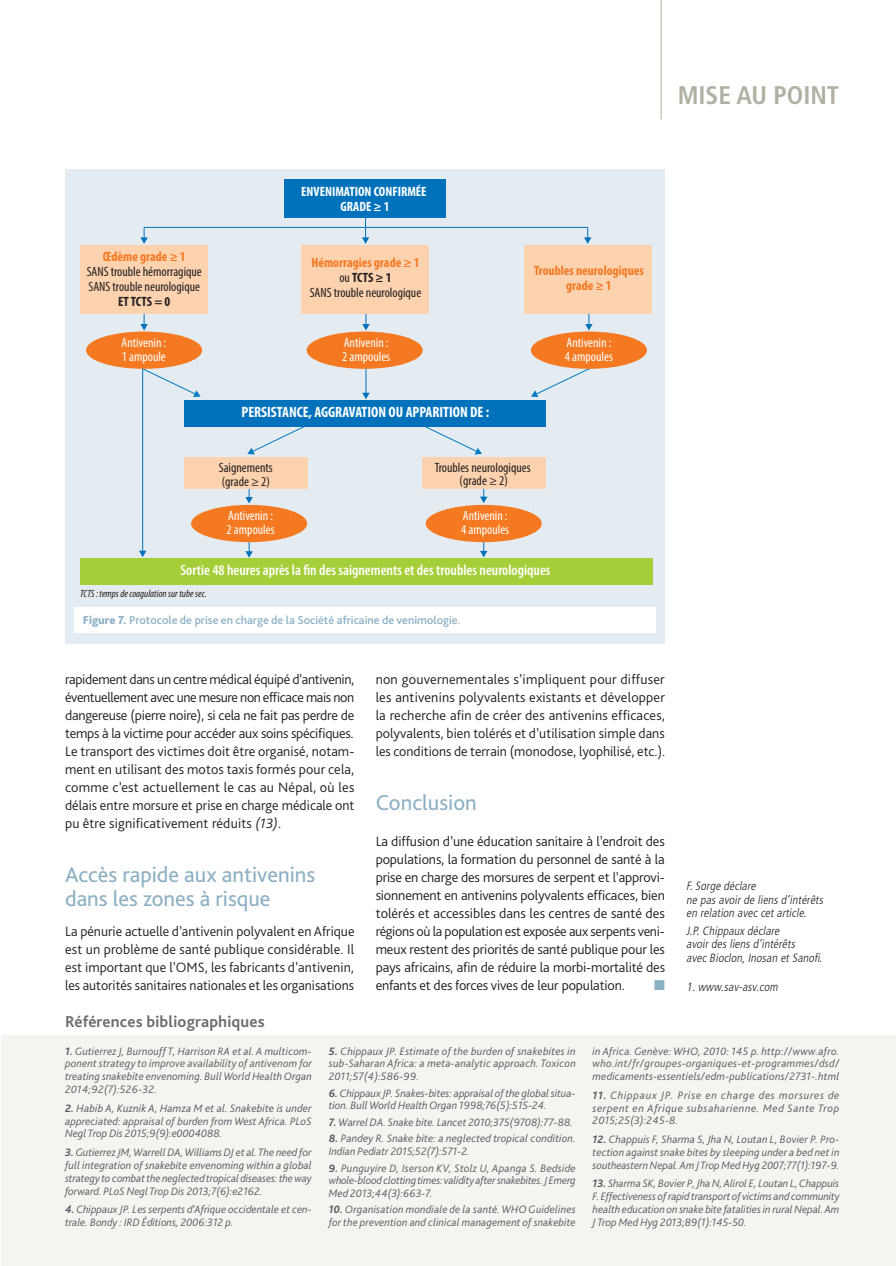
<style>
.page{position:relative;width:896px;height:1266px;background:#fff}
.page>*{position:absolute;margin:0;border:0;box-sizing:border-box;transform-origin:0 0}
.t1{font:700 condensed 25.5px "Frutiger LT Std";color:#b1b0a3}
.t2{font:22.5px/24px "Bliss Pro";color:#8cb0c4}
.t3{font:700 16.5px "Bliss Pro";letter-spacing:.01em;color:#6c6d70}
.t4{font:600 condensed 15px "Myriad Pro";color:#fff}
.t5{font:700 condensed 15px "Myriad Pro";color:#fff}
.t6{font:300 14.25px/18px "Bliss Pro";letter-spacing:-.005em;color:#231f20;text-align:justify}
.t7{font:14.25px "Zapf Dingbats Std";color:#8cb0c4}
.t8{font:condensed 13.5px/15px "Myriad Pro";color:#231f20;text-align:center}
.t9{font:condensed 13.5px/13.5px "Myriad Pro";color:#fff}
.t10{font:700 condensed 13.5px/15px "Myriad Pro";color:#fff;text-align:center}
.t11{font:700 condensed 13.5px/15px "Myriad Pro";color:#f47921;text-align:center}
.t12{font:italic 300 condensed 12px/13.5px "Frutiger LT Std";color:#231f20}
.t13{font:500 12px "Bliss Pro";color:#8cb0c4}
.t14{font:italic 300 11.25px/12.8px "Bliss Pro";color:#57585a;text-align:justify}
.t15{font:italic condensed 10.5px "Myriad Pro";color:#231f20}
.s1{font-weight:700;color:#f47921}
.s2{font-weight:700}
.s3{font-weight:800}
.s4{font-style:italic}
</style>
<div class="page">
<div style="left:65px;top:169px;width:600px;height:474px;background:#e5ecf1"></div>
<div style="left:74px;top:607px;width:581px;height:26px;background:#fff"></div>
<div style="left:144px;top:227px;width:444px;height:12px;border:1px solid #0072bc"></div>
<svg style="left:584px;top:237px;width:7px;height:7px"></svg>
<svg style="left:140px;top:237px;width:8px;height:7px"></svg>
<svg style="left:585px;top:313px;width:7px;height:17px"></svg>
<svg style="left:362px;top:313px;width:7px;height:17px"></svg>
<svg style="left:362px;top:369px;width:7px;height:30px"></svg>
<svg style="left:245px;top:489px;width:8px;height:14px"></svg>
<svg style="left:480px;top:489px;width:7px;height:14px"></svg>
<svg style="left:245px;top:542px;width:8px;height:15px"></svg>
<svg style="left:480px;top:542px;width:7px;height:15px"></svg>
<svg style="left:140px;top:313px;width:8px;height:17px"></svg>
<hr style="left:142px;top:369px;width:1px;height:182px;background:#0072bc">
<svg style="left:139px;top:550px;width:7px;height:7px"></svg>
<hr style="left:365px;top:197px;width:1px;height:41px;background:#0072bc">
<svg style="left:362px;top:237px;width:7px;height:7px"></svg>
<svg style="left:531px;top:366px;width:59px;height:31px"></svg>
<svg style="left:247px;top:426px;width:61px;height:28px"></svg>
<svg style="left:142px;top:368px;width:58px;height:29px"></svg>
<svg style="left:421px;top:426px;width:61px;height:28px"></svg>
<div style="left:284px;top:179px;width:162px;height:39px;background:#0072bc"></div>
<div style="left:184px;top:400px;width:362px;height:26px;background:#0072bc"></div>
<div style="left:80px;top:558px;width:572px;height:27px;background:#a6ce39"></div>
<div style="left:184px;top:457px;width:123px;height:32px;background:#fcd2af"></div>
<div style="left:422px;top:457px;width:123px;height:32px;background:#fcd2af"></div>
<div style="left:301px;top:245px;width:128px;height:68px;background:#fcd2af"></div>
<div style="left:80px;top:245px;width:128px;height:68px;background:#fcd2af"></div>
<div style="left:524px;top:245px;width:128px;height:68px;background:#fcd2af"></div>
<div style="left:86px;top:331px;width:116px;height:38px;background:#f47921;border-radius:50%"></div>
<div style="left:306px;top:331px;width:116px;height:38px;background:#f47921;border-radius:50%"></div>
<div style="left:191px;top:505px;width:116px;height:37px;background:#f47921;border-radius:50%"></div>
<div style="left:425px;top:505px;width:116px;height:37px;background:#f47921;border-radius:50%"></div>
<div style="left:531px;top:331px;width:115px;height:38px;background:#f47921;border-radius:50%"></div>
<hr style="left:660px;top:0;width:1px;height:119px;background:#b1b0a3">
<div style="left:1px;top:1035px;width:894px;height:230px;background:#f4f4f0"></div>
<p class="t1" style="left:677px;top:80px;width:163px">MISE AU POINT</p>
<p class="t10" style="left:301px;top:184px;width:127px">ENVENIMATION CONFIRMÉE<br>GRADE ≥ 1</p>
<p class="t8" style="left:87px;top:248px;width:117px"><span class="s1">Œdème grade ≥ 1<br></span>SANS trouble hémorragique<br>SANS trouble neurologique<br><span class="s2">ET TCTS = 0</span></p>
<p class="t9" style="left:121px;top:336px;width:46px">Antivenin :<br>1 ampoule</p>
<p class="t9" style="left:342px;top:336px;width:49px">Antivenin :<br>2 ampoules</p>
<p class="t8" style="left:309px;top:255px;width:113px"><span class="s1">Hémorragies grade ≥ 1 </span>ou <span class="s2">TCTS ≥ 1<br></span>SANS trouble neurologique</p>
<p class="t5" style="left:241px;top:402px;width:249px">PERSISTANCE, AGGRAVATION OU APPARITION DE :</p>
<p class="t11" style="left:534px;top:263px;width:111px">Troubles neurologiques grade ≥ 1</p>
<p class="t9" style="left:565px;top:336px;width:49px">Antivenin :<br>4 ampoules</p>
<p class="t8" style="left:219px;top:460px;width:56px;line-height:13.5px;text-align:left">Saignements (grade ≥ 2)</p>
<p class="t8" style="left:434px;top:460px;width:97px;line-height:13.5px">Troubles neurologiques (grade ≥ 2)</p>
<p class="t9" style="left:227px;top:509px;width:49px">Antivenin :<br>2 ampoules</p>
<p class="t9" style="left:461px;top:509px;width:49px">Antivenin :<br>4 ampoules</p>
<p class="t4" style="left:180px;top:562px;width:371px">Sortie 48 heures après la fin des saignements et des troubles neurologiques</p>
<p class="t15" style="left:80px;top:588px;width:128px">TCTS : temps de coagulation sur tube sec.</p>
<p class="t13" style="left:83px;top:612px;width:379px"><span class="s3">Figure 7.</span> Protocole de prise en charge de la Société africaine de venimologie.</p>
<p class="t6" style="left:65px;top:669px;width:291px">rapidement dans un centre médical équipé d’antivenin, éventuellement avec une mesure non efficace mais non dangereuse (pierre noire), si cela ne fait pas perdre de temps à la victime pour accéder aux soins spécifiques.<br>Le transport des victimes doit être organisé, notam&shy;ment en utilisant des motos taxis formés pour cela, comme c’est actuellement le cas au Népal, où les délais entre morsure et prise en charge médicale ont pu être significativement réduits <span class="s4">(13)</span>.</p>
<p class="t2" style="left:65px;top:862px;width:252px">Accès rapide aux antivenins dans les zones à risque</p>
<p class="t6" style="left:65px;top:921px;width:291px">La pénurie actuelle d’antivenin polyvalent en Afrique est un problème de santé publique considérable. Il est important que l’OMS, les fabricants d’antivenin, les autorités sanitaires nationales et les organisations</p>
<p class="t3" style="left:65px;top:1011px;width:201px">Références bibliographiques</p>
<p class="t6" style="left:375px;top:669px;width:291px">non gouvernementales s’impliquent pour diffuser les antivenins polyvalents existants et développer la recherche afin de créer des antivenins efficaces, polyvalents, bien tolérés et d’utilisation simple dans les conditions de terrain (monodose, lyophilisé, etc.).</p>
<p class="t2" style="left:375px;top:790px;width:103px">Conclusion</p>
<p class="t6" style="left:375px;top:831px;width:291px">La diffusion d’une éducation sanitaire à l’endroit des populations, la formation du personnel de santé à la prise en charge des morsures de serpent et l’approvi&shy;sionnement en antivenins polyvalents efficaces, bien tolérés et accessibles dans les centres de santé des régions où la population est exposée aux serpents veni&shy;meux restent des priorités de santé publique pour les pays africains, afin de réduire la morbi-mortalité des enfants et des forces vives de leur population.</p>
<p class="t7" style="left:654px;top:978px;width:12px">■</p>
<p class="t12" style="left:686px;top:879px;width:141px">F.Sorge déclare<br>ne pasavoirde liensd’intérêts en relation avec cetarticle.</p>
<p class="t12" style="left:686px;top:924px;width:139px">J.P.Chippaux déclare avoirdesliensd’intérêts<br>avec Bioclon,Inosan etSanofi.</p>
<p class="t12" style="left:686px;top:979px;width:95px">1.www.sav-asv.com</p>
<p class="t14" style="left:65px;top:1044px;width:248px"><span class="s2">1.</span> Gutierrez J, Burnouff T, Harrison RA et al. A multicom&shy;ponent strategy to improve availability of antivenom for treating snakebite envenoming. Bull World Health Organ 2014;92(7):526-32.</p>
<p class="t14" style="left:65px;top:1101px;width:248px"><span class="s2">2.</span> Habib A, Kuznik A, Hamza M et al. Snakebite is under appreciated: appraisal of burden from West Africa. PLoS Negl Trop Dis 2015;9(9):e0004088.</p>
<p class="t14" style="left:65px;top:1145px;width:248px"><span class="s2">3.</span> Gutierrez JM, Warrell DA, Williams DJ et al. The need for full integration of snakebite envenoming within a global strategy to combat the neglected tropical diseases: the way forward. PLoS Negl Trop Dis 2013;7(6):e2162.</p>
<p class="t14" style="left:65px;top:1202px;width:248px"><span class="s2">4.</span> Chippaux JP. Les serpents d’Afrique occidentale et cen&shy;trale. Bondy : IRD Éditions, 2006:312 p.</p>
<p class="t14" style="left:329px;top:1044px;width:248px"><span class="s2">5.</span> Chippaux JP. Estimate of the burden of snakebites in sub-Saharan Africa: a meta-analytic approach. Toxicon 2011;57(4):586-99.</p>
<p class="t14" style="left:329px;top:1086px;width:248px"><span class="s2">6.</span> Chippaux JP. Snakes-bites: appraisal of the global situa&shy;tion. Bull World Health Organ 1998;76(5):515-24.</p>
<p class="t14" style="left:329px;top:1115px;width:245px"><span class="s2">7.</span> Warrel DA. Snake bite. Lancet 2010;375(9708):77-88.</p>
<p class="t14" style="left:329px;top:1131px;width:248px"><span class="s2">8.</span> Pandey R. Snake bite: a neglected tropical condition.<br>Indian Pediatr 2015;52(7):571-2.</p>
<p class="t14" style="left:329px;top:1160px;width:248px"><span class="s2">9.</span> Punguyire D, Iserson KV, Stolz U, Apanga S. Bedside whole-blood clotting times: validity after snakebites. J Emerg Med 2013;44(3):663-7.</p>
<p class="t14" style="left:329px;top:1202px;width:248px"><span class="s2">10.</span> Organisation mondiale de la santé. WHO Guidelines for the prevention and clinical management of snakebite</p>
<p class="t14" style="left:592px;top:1044px;width:248px">in Africa. Genève: WHO, 2010: 145 p. http://www.afro. who.int/fr/groupes-organiques-et-programmes/dsd/ medicaments-essentiels/edm-publications/2731-.html</p>
<p class="t14" style="left:592px;top:1088px;width:248px"><span class="s2">11.</span> Chippaux JP. Prise en charge des morsures de serpent en Afrique subsaharienne. Med Sante Trop 2015;25(3):245-8.</p>
<p class="t14" style="left:592px;top:1132px;width:248px"><span class="s2">12.</span> Chappuis F, Sharma S, Jha N, Loutan L, Bovier P. Pro&shy;tection against snake bites by sleeping under a bed net in southeastern Nepal. Am J Trop Med Hyg 2007;77(1):197-9.</p>
<p class="t14" style="left:592px;top:1176px;width:248px"><span class="s2">13.</span> Sharma SK, Bovier P, Jha N, Alirol E, Loutan L, Chappuis F. Effectiveness of rapid transport of victims and community health education on snake bite fatalities in rural Nepal. Am J Trop Med Hyg 2013;89(1):145-50.</p>
</div>
